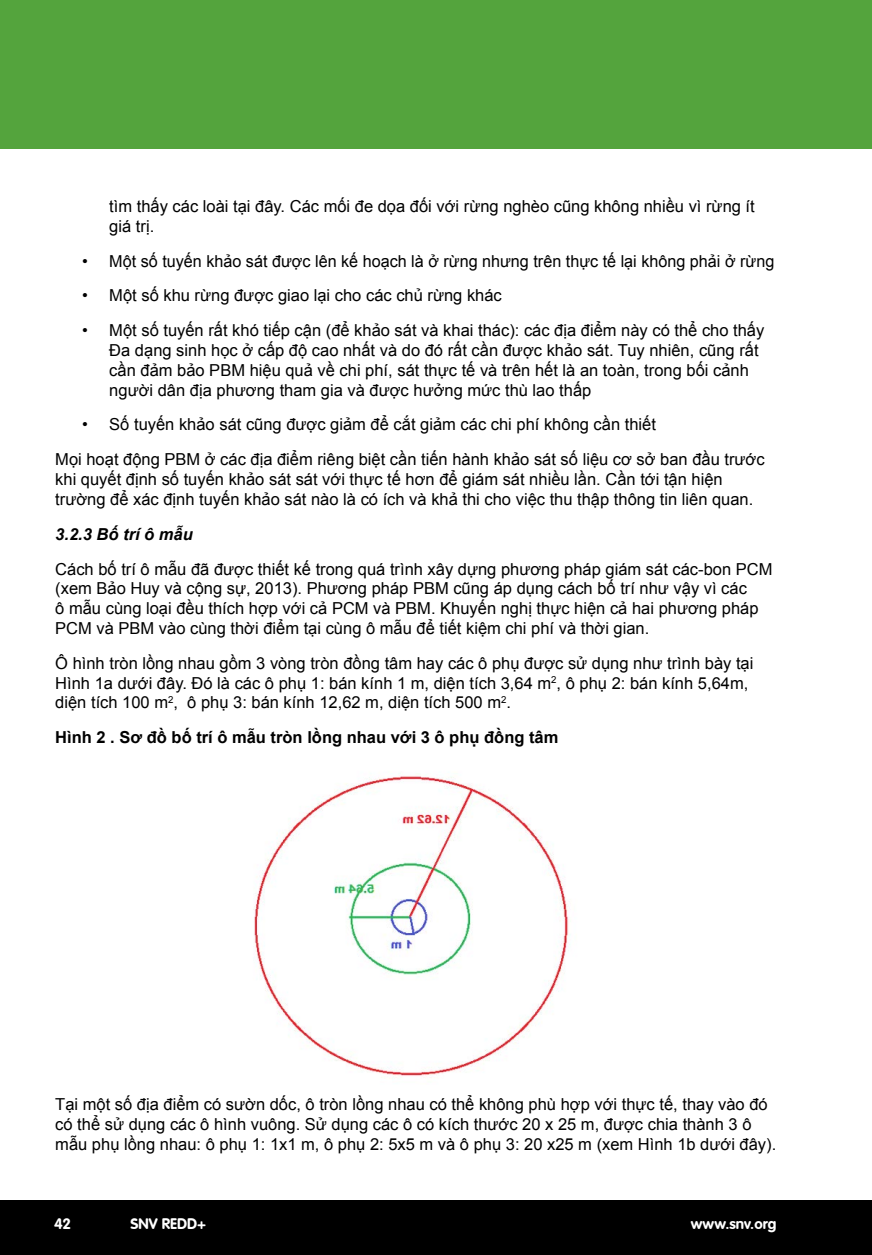
<style>
.page{position:relative;width:872px;height:1255px;background:#fff}
.page>*{position:absolute;margin:0;border:0;box-sizing:border-box;transform-origin:0 0}
.t1{font:16.5px/19.8px "Arial";color:#000}
.t2{font:700 16.5px "Arial";color:#000}
.t3{font:italic 700 16.5px "Arial";color:#000}
.t4{font:700 15px "VAG Rounded";color:#fff}
</style>
<div class="page">
<div style="left:0;top:0;width:872px;height:149px;background:#54a43d"></div>
<div style="left:0;top:1199px;width:872px;height:55px;background:#000"></div>
<img style="left:254px;top:776px;width:316px;height:300px">
<p class="t1" style="left:109px;top:196px;width:647px">tìm thấy các loài tại đây. Các mối đe dọa đối với rừng nghèo cũng không nhiều vì rừng ít giá trị.</p>
<p class="t1" style="left:82px;top:251px;width:693px">• Một số tuyến khảo sát được lên kế hoạch là ở rừng nhưng trên thực tế lại không phải ở rừng</p>
<p class="t1" style="left:82px;top:286px;width:421px">• Một số khu rừng được giao lại cho các chủ rừng khác</p>
<p class="t1" style="left:109px;top:320px;width:656px;text-indent:-27px">• Một số tuyến rất khó tiếp cận (để khảo sát và khai thác): các địa điểm này có thể cho thấy Đa dạng sinh học ở cấp độ cao nhất và do đó rất cần được khảo sát. Tuy nhiên, cũng rất cần đảm bảo PBM hiệu quả về chi phí, sát thực tế và trên hết là an toàn, trong bối cảnh người dân địa phương tham gia và được hưởng mức thù lao thấp</p>
<p class="t1" style="left:55px;top:407px;width:711px;line-height:34.8px;text-indent:27px">• Số tuyến khảo sát cũng được giảm để cắt giảm các chi phí không cần thiết<br>Mọi hoạt động PBM ở các địa điểm riêng biệt cần tiến hành khảo sát số liệu cơ sở ban đầu trước</p>
<p class="t1" style="left:55px;top:469px;width:699px">khi quyết định số tuyến khảo sát sát với thực tế hơn để giám sát nhiều lần. Cần tới tận hiện trường để xác định tuyến khảo sát nào là có ích và khả thi cho việc thu thập thông tin liên quan.</p>
<p class="t3" style="left:55px;top:525px;width:139px">3.2.3 Bố trí ô mẫu</p>
<p class="t1" style="left:55px;top:559px;width:718px">Cách bố trí ô mẫu đã được thiết kế trong quá trình xây dựng phương pháp giám sát các-bon PCM (xem Bảo Huy và cộng sự, 2013). Phương pháp PBM cũng áp dụng cách bố trí như vậy vì các<br>ô mẫu cùng loại đều thích hợp với cả PCM và PBM. Khuyến nghị thực hiện cả hai phương pháp PCM và PBM vào cùng thời điểm tại cùng ô mẫu để tiết kiệm chi phí và thời gian.</p>
<p class="t1" style="left:55px;top:653px;width:699px">Ô hình tròn lồng nhau gồm 3 vòng tròn đồng tâm hay các ô phụ được sử dụng như trình bày tại<br>Hình 1a dưới đây. Đó là các ô phụ 1: bán kính 1 m, diện tích 3,64 m<sup>2</sup>, ô phụ 2: bán kính 5,64m, diện tích 100 m<sup>2</sup>, ô phụ 3: bán kính 12,62 m, diện tích 500 m<sup>2</sup>.</p>
<p class="t2" style="left:55px;top:728px;width:504px">Hình 2 . Sơ đồ bố trí ô mẫu tròn lồng nhau với 3 ô phụ đồng tâm</p>
<p class="t1" style="left:55px;top:1094px;width:722px">Tại một số địa điểm có sườn dốc, ô tròn lồng nhau có thể không phù hợp với thực tế, thay vào đó có thể sử dụng các ô hình vuông. Sử dụng các ô có kích thước 20 x 25 m, được chia thành 3 ô mẫu phụ lồng nhau: ô phụ 1: 1x1 m, ô phụ 2: 5x5 m và ô phụ 3: 20 x25 m (xem Hình 1b dưới đây).</p>
<p class="t4" style="left:54px;top:1216px;width:19px">42</p>
<p class="t4" style="left:131px;top:1216px;width:77px">SNV REDD+</p>
<p class="t4" style="left:691px;top:1216px;width:87px">www.snv.org</p>
</div>
